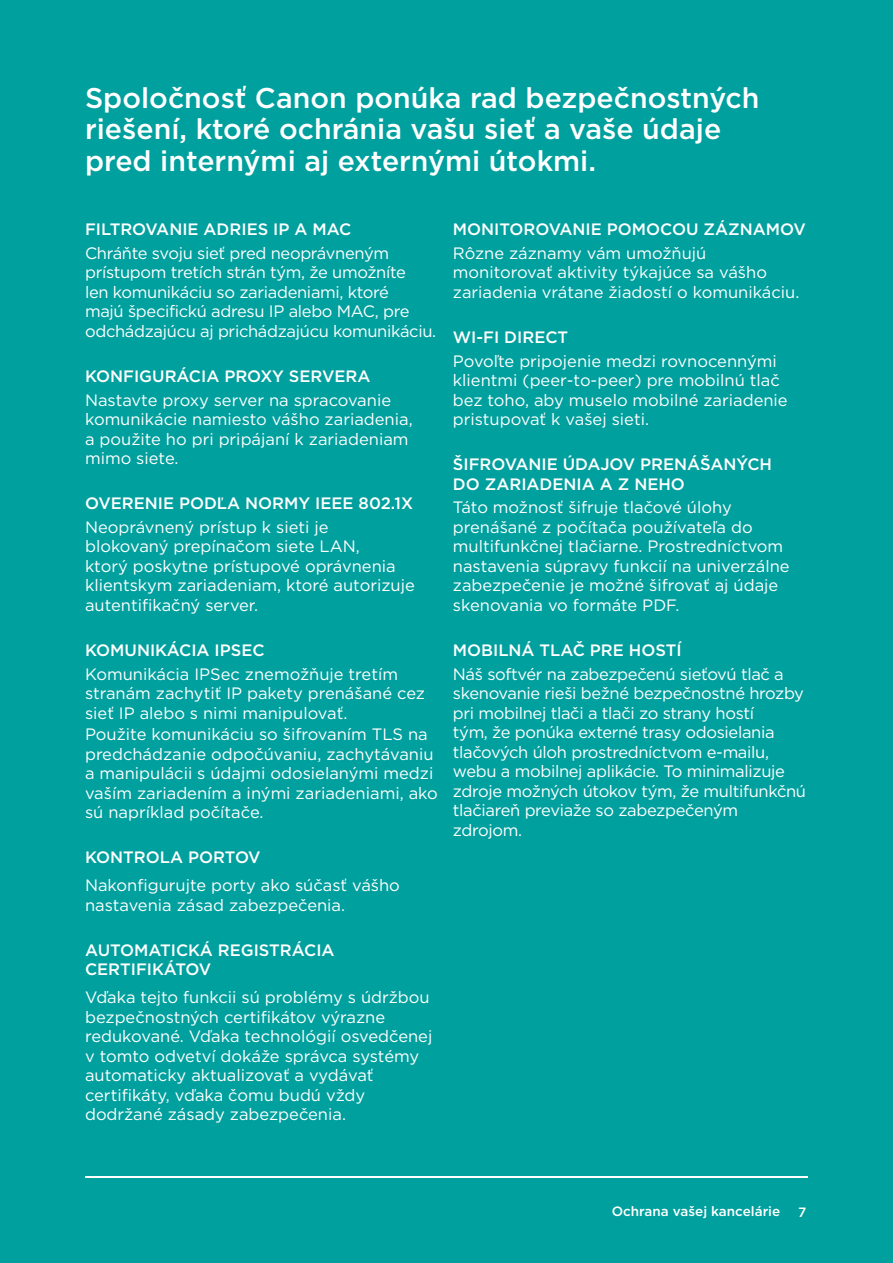
<style>
.page{position:relative;width:893px;height:1263px;background:#00a09e}
.page>*{position:absolute;margin:0;border:0;box-sizing:border-box;transform-origin:0 0}
.t1{font:500 28.5px/31.5px "Gotham";color:#fff}
.t2{font:16.5px/19.5px "Gotham";color:#fff}
.t3{font:16.5px/19.5px "Gotham";letter-spacing:-.02em;color:#fff}
.t4{font:500 16.5px/19.5px "Gotham";color:#fff}
.t5{font:500 13.5px "Gotham";color:#fff}
</style>
<div class="page">
<hr style="left:85px;top:1176px;width:723px;height:2px;background:#fff">
<p class="t1" style="left:85px;top:82px;width:676px">Spoločnosť Canon ponúka rad bezpečnostných riešení, ktoré ochránia vašu sieť a vaše údaje pred internými aj externými útokmi.</p>
<p class="t4" style="left:85px;top:219px;width:268px">FILTROVANIE ADRIES IP A MAC</p>
<p class="t3" style="left:85px;top:243px;width:353px">Chráňte svoju sieť pred neoprávneným prístupom tretích strán tým, že umožníte<br>len komunikáciu so zariadeniami, ktoré<br>majú špecifickú adresu IP alebo MAC, pre odchádzajúcu aj prichádzajúcu komunikáciu.</p>
<p class="t4" style="left:85px;top:366px;width:287px">KONFIGURÁCIA PROXY SERVERA</p>
<p class="t2" style="left:85px;top:390px;width:329px">Nastavte proxy server na spracovanie komunikácie namiesto vášho zariadenia, a použite ho pri pripájaní k zariadeniam mimo siete.</p>
<p class="t4" style="left:85px;top:493px;width:330px">OVERENIE PODĽA NORMY IEEE 802.1X</p>
<p class="t2" style="left:85px;top:517px;width:331px">Neoprávnený prístup k sieti je blokovaný prepínačom siete LAN,<br>ktorý poskytne prístupové oprávnenia klientskym zariadeniam, ktoré autorizuje autentifikačný server.</p>
<p class="t4" style="left:85px;top:640px;width:181px">KOMUNIKÁCIA IPSEC</p>
<p class="t2" style="left:85px;top:664px;width:341px">Komunikácia IPSec znemožňuje tretím stranám zachytiť IP pakety prenášané cez sieť IP alebo s nimi manipulovať.</p>
<p class="t2" style="left:85px;top:724px;width:354px">Použite komunikáciu so šifrovaním TLS na predchádzanie odpočúvaniu, zachytávaniu a manipulácii s údajmi odosielanými medzi vaším zariadením a inými zariadeniami, ako sú napríklad počítače.</p>
<p class="t4" style="left:85px;top:847px;width:177px">KONTROLA PORTOV</p>
<p class="t2" style="left:85px;top:875px;width:316px">Nakonfigurujte porty ako súčasť vášho nastavenia zásad zabezpečenia.</p>
<p class="t4" style="left:85px;top:940px;width:251px">AUTOMATICKÁ REGISTRÁCIA<br>CERTIFIKÁTOV</p>
<p class="t2" style="left:85px;top:987px;width:349px">Vďaka tejto funkcii sú problémy s údržbou bezpečnostných certifikátov výrazne redukované. Vďaka technológií osvedčenej v tomto odvetví dokáže správca systémy automaticky aktualizovať a vydávať certifikáty, vďaka čomu budú vždy dodržané zásady zabezpečenia.</p>
<p class="t4" style="left:453px;top:219px;width:354px">MONITOROVANIE POMOCOU ZÁZNAMOV</p>
<p class="t2" style="left:453px;top:243px;width:348px">Rôzne záznamy vám umožňujú monitorovať aktivity týkajúce sa vášho zariadenia vrátane žiadostí o komunikáciu.</p>
<p class="t4" style="left:453px;top:327px;width:117px">WI-FI DIRECT</p>
<p class="t2" style="left:453px;top:351px;width:336px">Povoľte pripojenie medzi rovnocennými klientmi (peer-to-peer) pre mobilnú tlač bez toho, aby muselo mobilné zariadenie pristupovať k vašej sieti.</p>
<p class="t4" style="left:453px;top:454px;width:321px">ŠIFROVANIE ÚDAJOV PRENÁŠANÝCH<br>DO ZARIADENIA A Z NEHO</p>
<p class="t2" style="left:453px;top:497px;width:338px">Táto možnosť šifruje tlačové úlohy prenášané z počítača používateľa do multifunkčnej tlačiarne. Prostredníctvom nastavenia súpravy funkcií na univerzálne zabezpečenie je možné šifrovať aj údaje skenovania vo formáte PDF.</p>
<p class="t4" style="left:453px;top:640px;width:230px">MOBILNÁ TLAČ PRE HOSTÍ</p>
<p class="t3" style="left:453px;top:664px;width:355px">Náš softvér na zabezpečenú sieťovú tlač a skenovanie rieši bežné bezpečnostné hrozby pri mobilnej tlači a tlači zo strany hostí<br>tým, že ponúka externé trasy odosielania tlačových úloh prostredníctvom e-mailu, webu a mobilnej aplikácie. To minimalizuje zdroje možných útokov tým, že multifunkčnú tlačiareň previaže so zabezpečeným zdrojom.</p>
<p class="t5" style="left:612px;top:1203px;width:170px">Ochrana vašej kancelárie</p>
<p class="t5" style="left:798px;top:1203px;width:10px">7</p>
</div>
